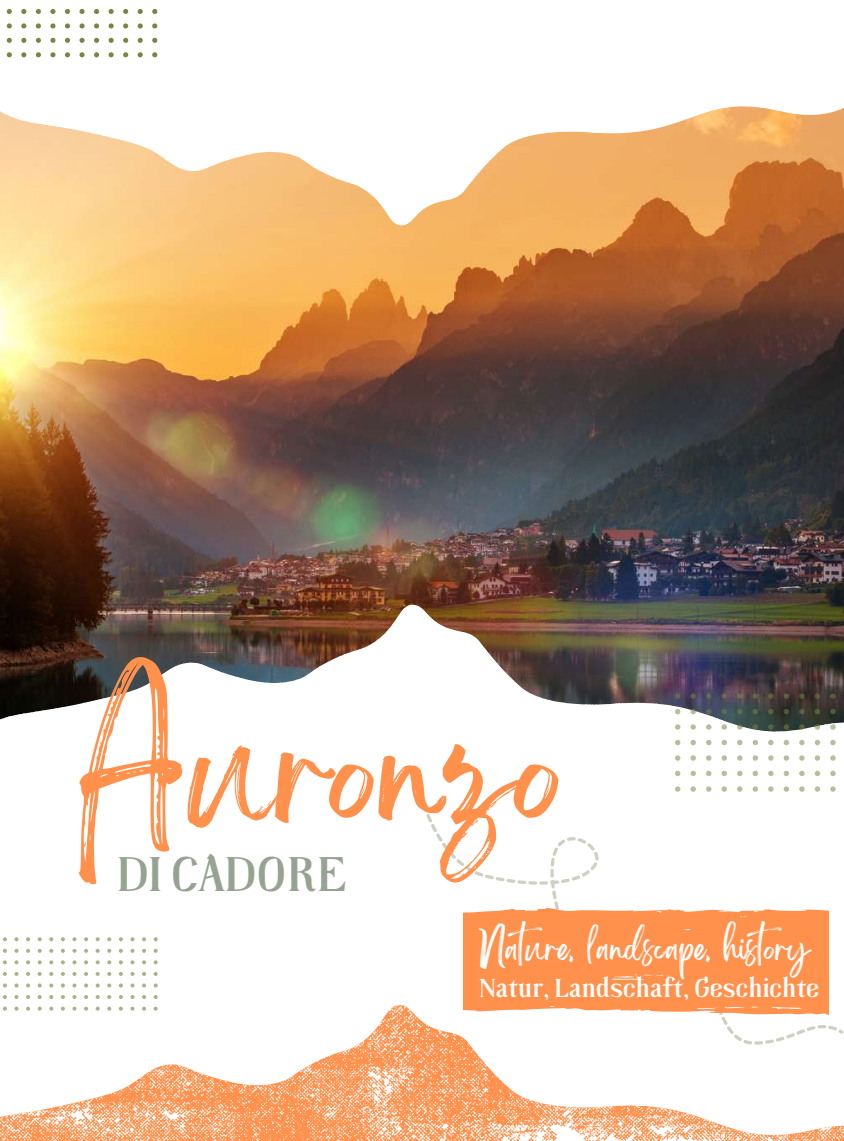
<style>
.page{position:relative;width:844px;height:1141px;background:#fff}
.page>*{position:absolute;margin:0;border:0;box-sizing:border-box;transform-origin:0 0}
.t1{font:129.33px "Brightwall";color:#ff914d}
.t2{font:700 49.88px "Tropikal";color:#96a392}
.t3{font:29.4px "Brightwall";color:#fff}
.t4{font:700 26.6px "Tropikal";color:#fff}
</style>
<div class="page">
<img style="left:0;top:226px;width:843px;height:378px">
<svg style="left:0;top:1007px;width:386px;height:133px"></svg>
<img style="left:0;top:605px;width:843px;height:115px">
<svg style="left:0;top:106px;width:843px;height:119px"></svg>
<svg style="left:3px;top:937px;width:4px;height:4px"></svg>
<svg style="left:14px;top:937px;width:5px;height:4px"></svg>
<svg style="left:26px;top:937px;width:4px;height:4px"></svg>
<svg style="left:38px;top:937px;width:4px;height:4px"></svg>
<svg style="left:49px;top:937px;width:4px;height:4px"></svg>
<svg style="left:61px;top:937px;width:4px;height:4px"></svg>
<svg style="left:72px;top:937px;width:4px;height:4px"></svg>
<svg style="left:3px;top:948px;width:4px;height:5px"></svg>
<svg style="left:14px;top:948px;width:5px;height:5px"></svg>
<svg style="left:26px;top:948px;width:4px;height:5px"></svg>
<svg style="left:38px;top:948px;width:4px;height:5px"></svg>
<svg style="left:49px;top:948px;width:4px;height:5px"></svg>
<svg style="left:61px;top:948px;width:4px;height:5px"></svg>
<svg style="left:72px;top:948px;width:4px;height:5px"></svg>
<svg style="left:3px;top:960px;width:4px;height:4px"></svg>
<svg style="left:14px;top:960px;width:5px;height:4px"></svg>
<svg style="left:26px;top:960px;width:4px;height:4px"></svg>
<svg style="left:38px;top:960px;width:4px;height:4px"></svg>
<svg style="left:49px;top:960px;width:4px;height:4px"></svg>
<svg style="left:61px;top:960px;width:4px;height:4px"></svg>
<svg style="left:72px;top:960px;width:4px;height:4px"></svg>
<svg style="left:3px;top:972px;width:4px;height:4px"></svg>
<svg style="left:14px;top:972px;width:5px;height:4px"></svg>
<svg style="left:26px;top:972px;width:4px;height:4px"></svg>
<svg style="left:38px;top:972px;width:4px;height:4px"></svg>
<svg style="left:49px;top:972px;width:4px;height:4px"></svg>
<svg style="left:61px;top:972px;width:4px;height:4px"></svg>
<svg style="left:72px;top:972px;width:4px;height:4px"></svg>
<svg style="left:3px;top:983px;width:4px;height:4px"></svg>
<svg style="left:14px;top:983px;width:5px;height:4px"></svg>
<svg style="left:26px;top:983px;width:4px;height:4px"></svg>
<svg style="left:38px;top:983px;width:4px;height:4px"></svg>
<svg style="left:49px;top:983px;width:4px;height:4px"></svg>
<svg style="left:61px;top:983px;width:4px;height:4px"></svg>
<svg style="left:72px;top:983px;width:4px;height:4px"></svg>
<svg style="left:3px;top:995px;width:4px;height:4px"></svg>
<svg style="left:14px;top:995px;width:5px;height:4px"></svg>
<svg style="left:26px;top:995px;width:4px;height:4px"></svg>
<svg style="left:38px;top:995px;width:4px;height:4px"></svg>
<svg style="left:49px;top:995px;width:4px;height:4px"></svg>
<svg style="left:61px;top:995px;width:4px;height:4px"></svg>
<svg style="left:72px;top:995px;width:4px;height:4px"></svg>
<svg style="left:3px;top:1006px;width:4px;height:4px"></svg>
<svg style="left:14px;top:1006px;width:5px;height:4px"></svg>
<svg style="left:26px;top:1006px;width:4px;height:4px"></svg>
<svg style="left:38px;top:1006px;width:4px;height:4px"></svg>
<svg style="left:49px;top:1006px;width:4px;height:4px"></svg>
<svg style="left:61px;top:1006px;width:4px;height:4px"></svg>
<svg style="left:72px;top:1006px;width:4px;height:4px"></svg>
<svg style="left:84px;top:937px;width:4px;height:4px"></svg>
<svg style="left:96px;top:937px;width:4px;height:4px"></svg>
<svg style="left:107px;top:937px;width:4px;height:4px"></svg>
<svg style="left:119px;top:937px;width:4px;height:4px"></svg>
<svg style="left:130px;top:937px;width:4px;height:4px"></svg>
<svg style="left:142px;top:937px;width:4px;height:4px"></svg>
<svg style="left:154px;top:937px;width:4px;height:4px"></svg>
<svg style="left:84px;top:948px;width:4px;height:5px"></svg>
<svg style="left:96px;top:948px;width:4px;height:5px"></svg>
<svg style="left:107px;top:948px;width:4px;height:5px"></svg>
<svg style="left:119px;top:948px;width:4px;height:5px"></svg>
<svg style="left:130px;top:948px;width:4px;height:5px"></svg>
<svg style="left:142px;top:948px;width:4px;height:5px"></svg>
<svg style="left:154px;top:948px;width:4px;height:5px"></svg>
<svg style="left:84px;top:960px;width:4px;height:4px"></svg>
<svg style="left:96px;top:960px;width:4px;height:4px"></svg>
<svg style="left:107px;top:960px;width:4px;height:4px"></svg>
<svg style="left:119px;top:960px;width:4px;height:4px"></svg>
<svg style="left:130px;top:960px;width:4px;height:4px"></svg>
<svg style="left:142px;top:960px;width:4px;height:4px"></svg>
<svg style="left:154px;top:960px;width:4px;height:4px"></svg>
<svg style="left:84px;top:972px;width:4px;height:4px"></svg>
<svg style="left:96px;top:972px;width:4px;height:4px"></svg>
<svg style="left:107px;top:972px;width:4px;height:4px"></svg>
<svg style="left:119px;top:972px;width:4px;height:4px"></svg>
<svg style="left:130px;top:972px;width:4px;height:4px"></svg>
<svg style="left:142px;top:972px;width:4px;height:4px"></svg>
<svg style="left:154px;top:972px;width:4px;height:4px"></svg>
<svg style="left:84px;top:983px;width:4px;height:4px"></svg>
<svg style="left:96px;top:983px;width:4px;height:4px"></svg>
<svg style="left:107px;top:983px;width:4px;height:4px"></svg>
<svg style="left:119px;top:983px;width:4px;height:4px"></svg>
<svg style="left:130px;top:983px;width:4px;height:4px"></svg>
<svg style="left:142px;top:983px;width:4px;height:4px"></svg>
<svg style="left:154px;top:983px;width:4px;height:4px"></svg>
<svg style="left:84px;top:995px;width:4px;height:4px"></svg>
<svg style="left:96px;top:995px;width:4px;height:4px"></svg>
<svg style="left:107px;top:995px;width:4px;height:4px"></svg>
<svg style="left:119px;top:995px;width:4px;height:4px"></svg>
<svg style="left:130px;top:995px;width:4px;height:4px"></svg>
<svg style="left:142px;top:995px;width:4px;height:4px"></svg>
<svg style="left:154px;top:995px;width:4px;height:4px"></svg>
<svg style="left:84px;top:1006px;width:4px;height:4px"></svg>
<svg style="left:96px;top:1006px;width:4px;height:4px"></svg>
<svg style="left:107px;top:1006px;width:4px;height:4px"></svg>
<svg style="left:119px;top:1006px;width:4px;height:4px"></svg>
<svg style="left:130px;top:1006px;width:4px;height:4px"></svg>
<svg style="left:142px;top:1006px;width:4px;height:4px"></svg>
<svg style="left:154px;top:1006px;width:4px;height:4px"></svg>
<svg style="left:152px;top:52px;width:5px;height:5px"></svg>
<svg style="left:138px;top:52px;width:5px;height:5px"></svg>
<svg style="left:123px;top:52px;width:5px;height:5px"></svg>
<svg style="left:108px;top:52px;width:6px;height:5px"></svg>
<svg style="left:94px;top:52px;width:5px;height:5px"></svg>
<svg style="left:79px;top:52px;width:6px;height:5px"></svg>
<svg style="left:65px;top:52px;width:5px;height:5px"></svg>
<svg style="left:152px;top:38px;width:5px;height:5px"></svg>
<svg style="left:138px;top:38px;width:5px;height:5px"></svg>
<svg style="left:123px;top:38px;width:5px;height:5px"></svg>
<svg style="left:108px;top:38px;width:6px;height:5px"></svg>
<svg style="left:94px;top:38px;width:5px;height:5px"></svg>
<svg style="left:79px;top:38px;width:6px;height:5px"></svg>
<svg style="left:65px;top:38px;width:5px;height:5px"></svg>
<svg style="left:152px;top:23px;width:5px;height:5px"></svg>
<svg style="left:138px;top:23px;width:5px;height:5px"></svg>
<svg style="left:123px;top:23px;width:5px;height:5px"></svg>
<svg style="left:108px;top:23px;width:6px;height:5px"></svg>
<svg style="left:94px;top:23px;width:5px;height:5px"></svg>
<svg style="left:79px;top:23px;width:6px;height:5px"></svg>
<svg style="left:65px;top:23px;width:5px;height:5px"></svg>
<svg style="left:152px;top:9px;width:5px;height:5px"></svg>
<svg style="left:138px;top:9px;width:5px;height:5px"></svg>
<svg style="left:123px;top:9px;width:5px;height:5px"></svg>
<svg style="left:108px;top:9px;width:6px;height:5px"></svg>
<svg style="left:94px;top:9px;width:5px;height:5px"></svg>
<svg style="left:79px;top:9px;width:6px;height:5px"></svg>
<svg style="left:65px;top:9px;width:5px;height:5px"></svg>
<svg style="left:50px;top:52px;width:5px;height:5px"></svg>
<svg style="left:36px;top:52px;width:5px;height:5px"></svg>
<svg style="left:21px;top:52px;width:5px;height:5px"></svg>
<svg style="left:7px;top:52px;width:5px;height:5px"></svg>
<svg style="left:50px;top:38px;width:5px;height:5px"></svg>
<svg style="left:36px;top:38px;width:5px;height:5px"></svg>
<svg style="left:21px;top:38px;width:5px;height:5px"></svg>
<svg style="left:7px;top:38px;width:5px;height:5px"></svg>
<svg style="left:50px;top:23px;width:5px;height:5px"></svg>
<svg style="left:36px;top:23px;width:5px;height:5px"></svg>
<svg style="left:21px;top:23px;width:5px;height:5px"></svg>
<svg style="left:7px;top:23px;width:5px;height:5px"></svg>
<svg style="left:50px;top:9px;width:5px;height:5px"></svg>
<svg style="left:36px;top:9px;width:5px;height:5px"></svg>
<svg style="left:21px;top:9px;width:5px;height:5px"></svg>
<svg style="left:7px;top:9px;width:5px;height:5px"></svg>
<svg style="left:386px;top:694px;width:457px;height:446px"></svg>
<svg style="left:463px;top:907px;width:365px;height:109px;background:#fe995a"></svg>
<h1 class="t1" style="left:80px;top:724px;width:484px">Auronzo</h1>
<h2 class="t2" style="left:117px;top:853px;width:231px">DI CADORE</h2>
<p class="t3" style="left:480px;top:937px;width:331px">Nature, landscape, history</p>
<p class="t4" style="left:479px;top:977px;width:341px">Natur, Landschaft, Geschichte</p>
</div>
